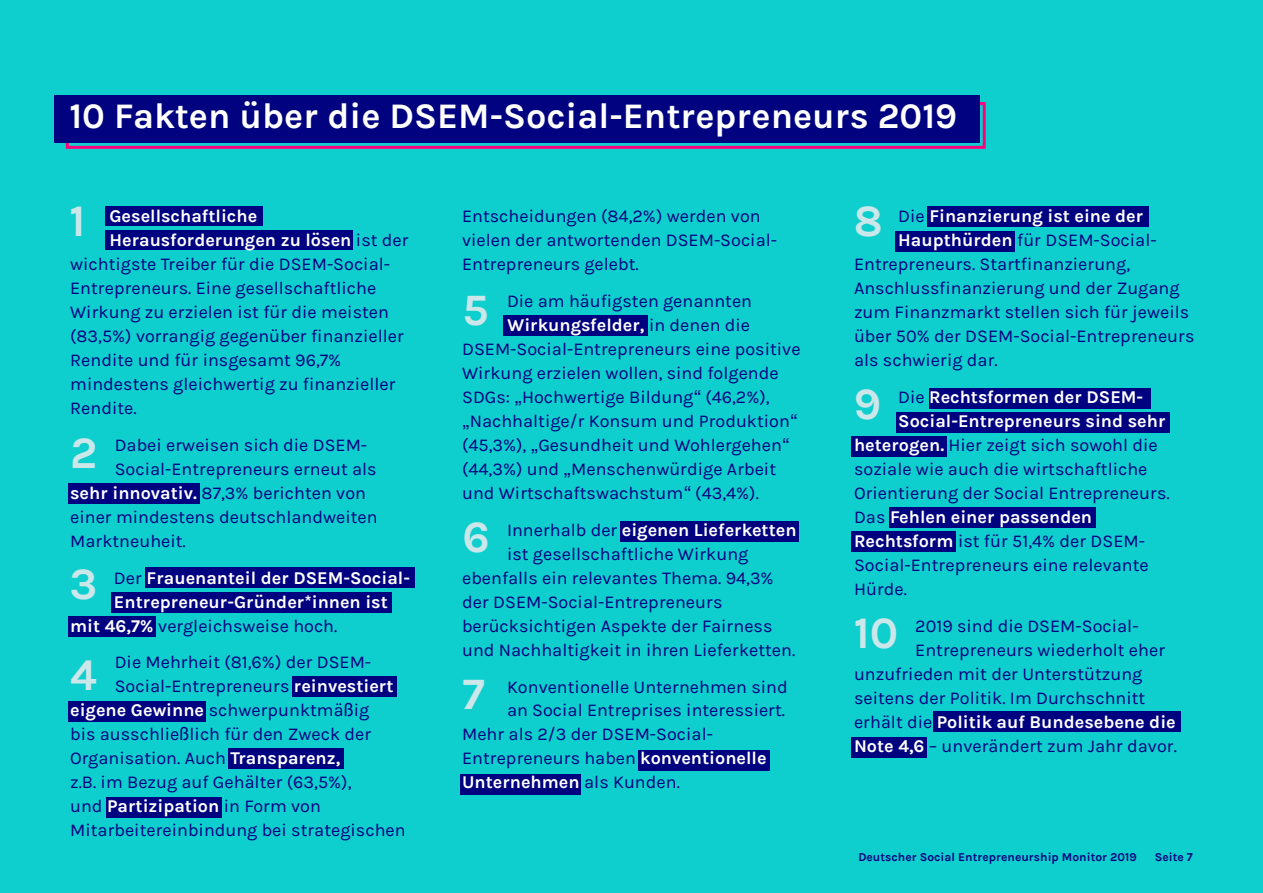
<style>
.page{position:relative;width:1263px;height:893px;background:#0fcece}
.page>*{position:absolute;margin:0;border:0;box-sizing:border-box;transform-origin:0 0}
.t1{font:700 45px/90.6px "Karla";color:#cbe7ea}
.t2{font:700 36px "Karla";color:#fff}
.t3{font:18px/24px "Karla";color:#00027f}
.t4{font:700 18px "Karla";color:#fff}
.t5{font:700 12px "Karla";color:#00027f}
.s1{font-weight:400;color:#00027f}
.s2{font-weight:700;color:#fff}
.s3{font-family:"Helvetica Neue"}
</style>
<div class="page">
<div style="left:66px;top:102px;width:920px;height:47px;border:3px solid #ff007b"></div>
<div style="left:54px;top:95px;width:925px;height:48px;background:#00027f"></div>
<div style="left:933px;top:711px;width:247px;height:21px;background:#00027f"></div>
<div style="left:851px;top:737px;width:75px;height:21px;background:#00027f"></div>
<div style="left:890px;top:507px;width:206px;height:21px;background:#00027f"></div>
<div style="left:851px;top:531px;width:105px;height:21px;background:#00027f"></div>
<div style="left:929px;top:388px;width:221px;height:21px;background:#00027f"></div>
<div style="left:895px;top:412px;width:274px;height:21px;background:#00027f"></div>
<div style="left:851px;top:436px;width:95px;height:21px;background:#00027f"></div>
<div style="left:928px;top:206px;width:221px;height:20px;background:#00027f"></div>
<div style="left:895px;top:231px;width:120px;height:21px;background:#00027f"></div>
<div style="left:638px;top:750px;width:131px;height:20px;background:#00027f"></div>
<div style="left:106px;top:206px;width:157px;height:20px;background:#00027f"></div>
<div style="left:68px;top:483px;width:132px;height:21px;background:#00027f"></div>
<div style="left:106px;top:230px;width:247px;height:20px;background:#00027f"></div>
<div style="left:111px;top:592px;width:281px;height:21px;background:#00027f"></div>
<div style="left:68px;top:616px;width:88px;height:21px;background:#00027f"></div>
<div style="left:68px;top:701px;width:138px;height:20px;background:#00027f"></div>
<div style="left:106px;top:797px;width:116px;height:21px;background:#00027f"></div>
<div style="left:145px;top:567px;width:270px;height:21px;background:#00027f"></div>
<div style="left:228px;top:749px;width:116px;height:20px;background:#00027f"></div>
<div style="left:503px;top:315px;width:144px;height:21px;background:#00027f"></div>
<div style="left:620px;top:521px;width:179px;height:20px;background:#00027f"></div>
<div style="left:460px;top:774px;width:121px;height:20px;background:#00027f"></div>
<div style="left:292px;top:676px;width:104px;height:21px;background:#00027f"></div>
<h2 class="t2" style="left:69px;top:95px;width:889px">10 Fakten über die DSEM-Social-Entrepreneurs 2019</h2>
<h1 class="t1" style="left:69px;top:176px;width:18px">1</h1>
<p class="t4" style="left:109px;top:206px;width:149px">Gesellschaftliche</p>
<p class="t4" style="left:109px;top:230px;width:301px">Herausforderungen zu lösen <span class="s1">ist der</span></p>
<p class="t3" style="left:70px;top:252px;width:321px">wichtigste Treiber für die DSEM-Social-</p>
<p class="t3" style="left:70px;top:276px;width:308px">Entrepreneurs. Eine gesellschaftliche</p>
<p class="t3" style="left:70px;top:300px;width:320px">Wirkung zu erzielen ist für die meisten</p>
<p class="t3" style="left:70px;top:324px;width:335px">(83,5%) vorrangig gegenüber finanzieller</p>
<p class="t3" style="left:70px;top:348px;width:273px">Rendite und für insgesamt 96,7%</p>
<p class="t3" style="left:70px;top:372px;width:327px">mindestens gleichwertig zu finanzieller</p>
<p class="t3" style="left:70px;top:396px;width:68px">Rendite.</p>
<p class="t3" style="left:115px;top:433px;width:254px">Dabei erweisen sich die DSEM-</p>
<p class="t3" style="left:115px;top:457px;width:263px">Social-Entrepreneurs erneut als</p>
<p class="t3" style="left:70px;top:481px;width:297px"><span class="s2">sehr innovativ.</span> 87,3% berichten von</p>
<p class="t3" style="left:70px;top:505px;width:309px">einer mindestens deutschlandweiten</p>
<p class="t3" style="left:70px;top:529px;width:117px">Marktneuheit.</p>
<p class="t4" style="left:114px;top:567px;width:298px"><span class="s1">Der</span> Frauenanteil der DSEM-Social-</p>
<p class="t4" style="left:114px;top:591px;width:275px">Entrepreneur-Gründer*innen ist</p>
<p class="t3" style="left:70px;top:614px;width:269px"><span class="s2">mit 46,7%</span> vergleichsweise hoch.</p>
<p class="t3" style="left:115px;top:651px;width:258px">Die Mehrheit (81,6%) der DSEM-</p>
<p class="t3" style="left:115px;top:675px;width:280px">Social-Entrepreneurs <span class="s2">reinvestiert</span></p>
<p class="t3" style="left:70px;top:699px;width:301px"><span class="s2">eigene Gewinne</span> schwerpunktmä<span class="s3">ß</span>ig</p>
<p class="t3" style="left:70px;top:723px;width:303px">bis ausschlie<span class="s3">ß</span>lich für den Zweck der</p>
<p class="t3" style="left:70px;top:747px;width:272px">Organisation. Auch <span class="s2">Transparenz,</span></p>
<p class="t3" style="left:70px;top:771px;width:283px">z.B. im Bezug auf Gehälter (63,5%),</p>
<p class="t4" style="left:70px;top:796px;width:252px"><span class="s1">und</span> Partizipation <span class="s1">in Form von</span></p>
<p class="t3" style="left:70px;top:819px;width:337px">Mitarbeitereinbindung bei strategischen</p>
<h1 class="t1" style="left:70px;top:408px;width:29px">2</h1>
<h1 class="t1" style="left:69px;top:539px;width:29px">3<br>4</h1>
<p class="t3" style="left:462px;top:204px;width:316px">Entscheidungen (84,2%) werden von vielen der antwortenden DSEM-Social-<br>Entrepreneurs gelebt.</p>
<p class="t3" style="left:507px;top:289px;width:247px">Die am häufigsten genannten</p>
<p class="t4" style="left:507px;top:314px;width:245px">Wirkungsfelder, <span class="s1">in denen die</span></p>
<p class="t3" style="left:462px;top:337px;width:340px">DSEM-Social-Entrepreneurs eine positive</p>
<p class="t3" style="left:462px;top:361px;width:318px">Wirkung erzielen wollen, sind folgende</p>
<p class="t3" style="left:462px;top:385px;width:309px">SDGs: <span class="s3">„</span>Hochwertige Bildung<span class="s3">“</span> (46,2%),</p>
<p class="t3" style="left:462px;top:409px;width:338px"><span class="s3">„</span>Nachhaltige/r Konsum und Produktion<span class="s3">“</span></p>
<p class="t3" style="left:462px;top:433px;width:330px">(45,3%), <span class="s3">„</span>Gesundheit und Wohlergehen<span class="s3">“</span></p>
<p class="t3" style="left:462px;top:457px;width:315px">(44,3%) und <span class="s3">„</span>Menschenwürdige Arbeit</p>
<p class="t3" style="left:462px;top:481px;width:298px">und Wirtschaftswachstum<span class="s3">“</span> (43,4%).</p>
<p class="t4" style="left:507px;top:519px;width:291px"><span class="s1">Innerhalb der</span> eigenen Lieferketten</p>
<p class="t3" style="left:507px;top:542px;width:243px">ist gesellschaftliche Wirkung</p>
<p class="t3" style="left:462px;top:566px;width:313px">ebenfalls ein relevantes Thema. 94,3%</p>
<p class="t3" style="left:462px;top:590px;width:262px">der DSEM-Social-Entrepreneurs</p>
<p class="t3" style="left:462px;top:614px;width:312px">berücksichtigen Aspekte der Fairness</p>
<p class="t3" style="left:462px;top:638px;width:335px">und Nachhaltigkeit in ihren Lieferketten.</p>
<p class="t3" style="left:507px;top:675px;width:282px">Konventionelle Unternehmen sind</p>
<p class="t3" style="left:507px;top:699px;width:280px">an Social Entreprises interessiert.</p>
<p class="t3" style="left:462px;top:723px;width:252px">Mehr als 2/3 der DSEM-Social-</p>
<p class="t3" style="left:462px;top:747px;width:306px">Entrepreneurs haben <span class="s2">konventionelle</span></p>
<p class="t4" style="left:462px;top:772px;width:219px">Unternehmen <span class="s1">als Kunden.</span></p>
<h1 class="t1" style="left:462px;top:264px;width:28px">5</h1>
<h1 class="t1" style="left:462px;top:492px;width:29px">6</h1>
<h1 class="t1" style="left:462px;top:649px;width:24px">7</h1>
<h1 class="t1" style="left:854px;top:176px;width:31px">8</h1>
<p class="t4" style="left:898px;top:206px;width:247px"><span class="s1">Die</span> Finanzierung ist eine der</p>
<p class="t3" style="left:898px;top:228px;width:260px"><span class="s2">Haupthürden</span> für DSEM-Social-</p>
<p class="t3" style="left:854px;top:252px;width:278px">Entrepreneurs. Startfinanzierung,</p>
<p class="t3" style="left:854px;top:276px;width:327px">Anschlussfinanzierung und der Zugang</p>
<p class="t3" style="left:854px;top:300px;width:337px">zum Finanzmarkt stellen sich für jeweils</p>
<p class="t3" style="left:854px;top:324px;width:342px">über 50% der DSEM-Social-Entrepreneurs</p>
<p class="t3" style="left:854px;top:348px;width:145px">als schwierig dar.</p>
<p class="t4" style="left:898px;top:386px;width:247px"><span class="s1">Die</span> Rechtsformen der DSEM-</p>
<p class="t4" style="left:898px;top:410px;width:269px">Social-Entrepreneurs sind sehr</p>
<p class="t3" style="left:854px;top:433px;width:305px"><span class="s2">heterogen.</span> Hier zeigt sich sowohl die</p>
<p class="t3" style="left:854px;top:457px;width:295px">soziale wie auch die wirtschaftliche</p>
<p class="t3" style="left:854px;top:481px;width:317px">Orientierung der Social Entrepreneurs.</p>
<p class="t4" style="left:854px;top:506px;width:240px"><span class="s1">Das</span> Fehlen einer passenden</p>
<p class="t3" style="left:854px;top:529px;width:293px"><span class="s2">Rechtsform</span> ist für 51,4% der DSEM-</p>
<p class="t3" style="left:854px;top:553px;width:296px">Social-Entrepreneurs eine relevante</p>
<p class="t3" style="left:854px;top:577px;width:54px">Hürde.</p>
<p class="t3" style="left:915px;top:614px;width:225px">2019 sind die DSEM-Social-</p>
<p class="t3" style="left:915px;top:638px;width:251px">Entrepreneurs wiederholt eher</p>
<p class="t3" style="left:854px;top:662px;width:290px">unzufrieden mit der Unterstützung</p>
<p class="t3" style="left:854px;top:686px;width:293px">seitens der Politik. Im Durchschnitt</p>
<p class="t4" style="left:854px;top:711px;width:323px"><span class="s1">erhält die</span> Politik auf Bundesebene die</p>
<p class="t3" style="left:854px;top:734px;width:324px"><span class="s2">Note 4,6</span> – unverändert zum Jahr davor.</p>
<h1 class="t1" style="left:854px;top:359px;width:29px">9</h1>
<h1 class="t1" style="left:854px;top:588px;width:46px">10</h1>
<p class="t5" style="left:858px;top:850px;width:280px">Deutscher Social Entrepreneurship Monitor 2019</p>
<p class="t5" style="left:1155px;top:850px;width:40px">Seite 7</p>
</div>
